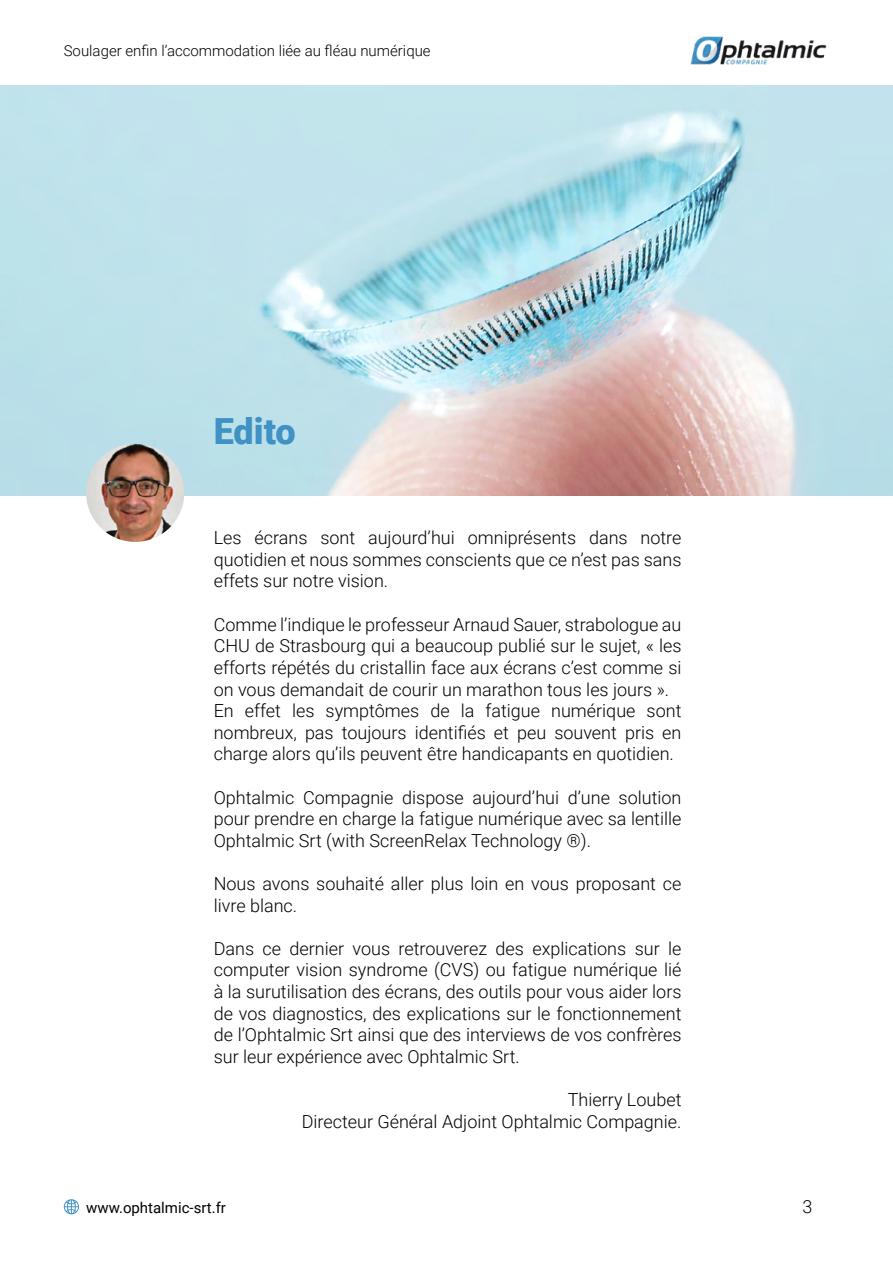
<style>
.page{position:relative;width:893px;height:1263px;background:#fff}
.page>*{position:absolute;margin:0;border:0;box-sizing:border-box;transform-origin:0 0}
.t1{font:900 36px "Roboto";letter-spacing:-.005em;color:#4092c4}
.t2{font:300 18px/21.6px "Roboto";color:#000;text-align:justify}
.t3{font:300 15px "Roboto";color:#000}
.t4{font:15px "Roboto";color:#000}
</style>
<div class="page">
<img style="left:690px;top:36px;width:137px;height:28px">
<svg style="left:63px;top:1199px;width:16px;height:16px"></svg>
<img style="left:1px;top:85px;width:891px;height:411px">
<img style="left:86px;top:444px;width:98px;height:98px;border-radius:49px">
<p class="t3" style="left:64px;top:40px;width:368px">Soulager enfin l’accommodation liée au fléau numérique</p>
<p class="t1" style="left:214px;top:406px;width:84px">Edito</p>
<p class="t2" style="left:214px;top:526px;width:469px">Les écrans sont aujourd’hui omniprésents dans notre quotidien et nous sommes conscients que ce n’est pas sans effets sur notre vision.</p>
<p class="t2" style="left:214px;top:613px;width:469px">Comme l’indique le professeur Arnaud Sauer, strabologue au CHU de Strasbourg qui a beaucoup publié sur le sujet, « les efforts répétés du cristallin face aux écrans c’est comme si on vous demandait de courir un marathon tous les jours ».</p>
<p class="t2" style="left:214px;top:699px;width:469px">En effet les symptômes de la fatigue numérique sont nombreux, pas toujours identifiés et peu souvent pris en charge alors qu’ils peuvent être handicapants en quotidien.</p>
<p class="t2" style="left:214px;top:786px;width:469px">Ophtalmic Compagnie dispose aujourd’hui d’une solution pour prendre en charge la fatigue numérique avec sa lentille Ophtalmic Srt (with ScreenRelax Technology ®).</p>
<p class="t2" style="left:214px;top:872px;width:469px">Nous avons souhaité aller plus loin en vous proposant ce livre blanc.</p>
<p class="t2" style="left:214px;top:937px;width:469px">Dans ce dernier vous retrouverez des explications sur le computer vision syndrome (CVS) ou fatigue numérique lié à la surutilisation des écrans, des outils pour vous aider lors de vos diagnostics, des explications sur le fonctionnement de l’Ophtalmic Srt ainsi que des interviews de vos confrères sur leur expérience avec Ophtalmic Srt.</p>
<p class="t2" style="left:568px;top:1088px;width:115px">Thierry Loubet</p>
<p class="t2" style="left:302px;top:1110px;width:381px">Directeur Général Adjoint Ophtalmic Compagnie.</p>
<p class="t4" style="left:86px;top:1197px;width:141px">www.ophtalmic-srt.fr</p>
<p class="t2" style="left:802px;top:1195px;width:11px">3</p>
</div>
